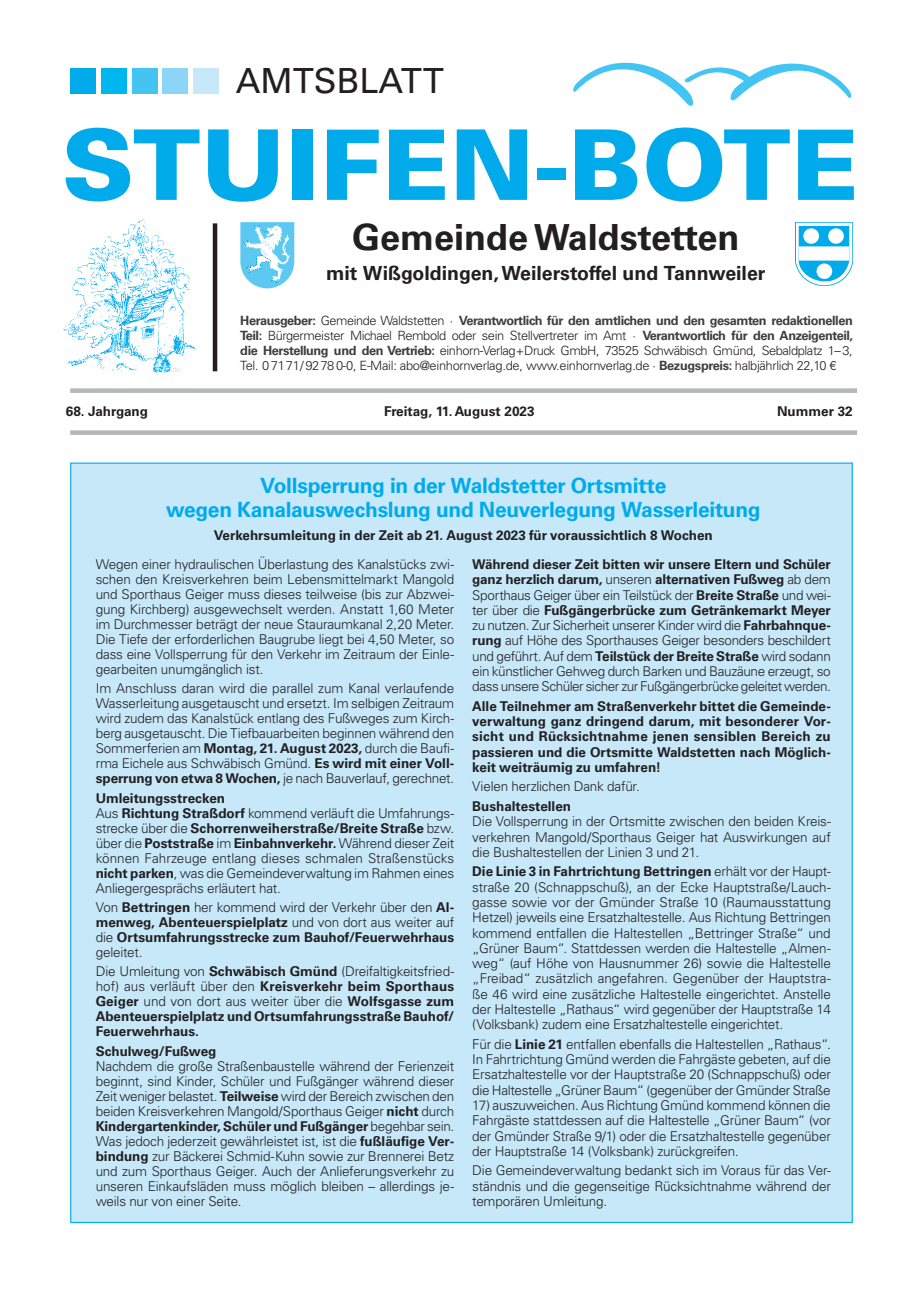
<style>
.page{position:relative;width:906px;height:1289px;background:#fff}
.page>*{position:absolute;margin:0;border:0;box-sizing:border-box;transform-origin:0 0}
.t1{font:900 97.5px "Univers LT";letter-spacing:.005em;color:#00aaeb;scale:1.04 1}
.t2{font:700 36px "Univers LT";color:#231f20}
.t3{font:34.65px "Univers LT";color:#231f20}
.t4{font:700 21px/24px "Univers LT";letter-spacing:-.015em;color:#00aaeb;text-align:center}
.t5{font:700 19.5px "Univers LT";color:#231f20}
.t6{font:300 13.5px/15px "Univers LT";letter-spacing:-.015em;color:#231f20;text-align:justify}
.t7{font:700 13.5px/15px "Univers LT";letter-spacing:-.005em;color:#231f20;text-align:justify}
.t8{font:300 12.75px/15px "Univers LT";letter-spacing:-.025em;color:#231f20;text-align:justify}
.s1{font-weight:700;color:#3e3e3f}
.s2{font-weight:700}
.s3{font-weight:300}
</style>
<div class="page">
<div style="left:70px;top:430px;width:787px;height:5px;background:#b6b7bb"></div>
<div style="left:70px;top:388px;width:787px;height:5px;background:#b6b7bb"></div>
<img style="left:63px;top:219px;width:134px;height:155px">
<hr style="left:213px;top:223px;width:4px;height:148px;background:#231f20">
<svg style="left:573px;top:62px;width:278px;height:44px"></svg>
<svg style="left:240px;top:222px;width:54px;height:66px"></svg>
<img style="left:796px;top:222px;width:57px;height:64px">
<div style="left:70px;top:68px;width:26px;height:26px;background:#00aaeb"></div>
<div style="left:101px;top:68px;width:26px;height:26px;background:#00b6ee"></div>
<div style="left:132px;top:68px;width:25px;height:26px;background:#44c4f2"></div>
<div style="left:163px;top:68px;width:25px;height:26px;background:#8dd5f6"></div>
<div style="left:193px;top:68px;width:26px;height:26px;background:#c6e8f9"></div>
<div style="left:70px;top:462px;width:783px;height:760px;background:#c6e8f9;border:1px solid #00aaeb"></div>
<h3 class="t3" style="left:236px;top:60px;width:210px">AMTSBLATT</h3>
<h1 class="t1" style="left:61px;top:104px;width:768px">STUIFEN-BOTE</h1>
<h2 class="t2" style="left:352px;top:217px;width:389px">Gemeinde Waldstetten</h2>
<h3 class="t5" style="left:326px;top:262px;width:441px">mit Wißgoldingen, Weilerstoffel und Tannweiler</h3>
<p class="t8" style="left:240px;top:313px;width:614px"><span class="s1">Herausgeber:</span> Gemeinde Waldstetten · <span class="s1">Verantwortlich für den amtlichen und den gesamten redaktionellen Teil:</span> Bürgermeister Michael Rembold oder sein Stellvertreter im Amt · <span class="s1">Verantwortlich für den Anzeigenteil, die Herstellung und den Vertrieb:</span> einhorn-Verlag+Druck GmbH, 73525 Schwäbisch Gmünd, Sebaldplatz 1–3, Tel. 07171/92780-0, E-Mail: abo@einhornverlag.de, www.einhornverlag.de · <span class="s1">Bezugspreis:</span> halbjährlich 22,10 €</p>
<p class="t7" style="left:66px;top:404px;width:84px">68. Jahrgang</p>
<p class="t7" style="left:384px;top:404px;width:152px">Freitag, 11. August 2023</p>
<p class="t7" style="left:777px;top:404px;width:77px">Nummer 32</p>
<h3 class="t4" style="left:166px;top:473px;width:596px">Vollsperrung in der Waldstetter Ortsmitte<br>wegen Kanalauswechslung und Neuverlegung Wasserleitung</h3>
<p class="t7" style="left:214px;top:528px;width:501px">Verkehrsumleitung in der Zeit ab 21. August 2023 für voraussichtlich 8 Wochen</p>
<p class="t6" style="left:96px;top:556px;width:360px">Wegen einer hydraulischen Überlastung des Kanalstücks zwi&shy;schen den Kreisverkehren beim Lebensmittelmarkt Mangold und Sporthaus Geiger muss dieses teilweise (bis zur Abzwei&shy;gung Kirchberg) ausgewechselt werden. Anstatt 1,60 Meter im Durchmesser beträgt der neue Stauraumkanal 2,20 Meter.<br>Die Tiefe der erforderlichen Baugrube liegt bei 4,50 Meter, so dass eine Vollsperrung für den Verkehr im Zeitraum der Einle&shy;gearbeiten unumgänglich ist.</p>
<p class="t6" style="left:96px;top:681px;width:360px">Im Anschluss daran wird die parallel zum Kanal verlaufende Wasserleitung ausgetauscht und ersetzt. Im selbigen Zeitraum wird zudem das Kanalstück entlang des Fußweges zum Kirch&shy;berg ausgetauscht. Die Tiefbauarbeiten beginnen während den Sommerferien am <span class="s2">Montag, 21. August 2023,</span> durch die Baufi&shy;rma Eichele aus Schwäbisch Gmünd. <span class="s2">Es wird mit einer Voll&shy;sperrung von etwa 8 Wochen,</span> je nach Bauverlauf, gerechnet.</p>
<p class="t6" style="left:96px;top:790px;width:360px;text-align:left"><span class="s2">Umleitungsstrecken<br></span>Aus <span class="s2">Richtung Straßdorf</span> kommend verläuft die Umfahrungs&shy;strecke über die <span class="s2">Schorrenweiherstraße/Breite Straße</span> bzw. über die <span class="s2">Poststraße</span> im <span class="s2">Einbahnverkehr.</span> Während dieser Zeit können Fahrzeuge entlang dieses schmalen Straßenstücks <span class="s2">nicht parken</span>, was die Gemeindeverwaltung im Rahmen eines Anliegergesprächs erläutert hat.</p>
<p class="t7" style="left:96px;top:899px;width:360px"><span class="s3">Von</span> Bettringen <span class="s3">her kommend wird der Verkehr über den</span> Al&shy;menweg, Abenteuerspielplatz <span class="s3">und von dort aus weiter auf die</span> Ortsumfahrungsstrecke zum Bauhof/Feuerwehrhaus <span class="s3">geleitet.</span></p>
<p class="t7" style="left:96px;top:964px;width:360px"><span class="s3">Die Umleitung von</span> Schwäbisch Gmünd <span class="s3">(Dreifaltigkeitsfried&shy;hof) aus verläuft über den</span> Kreisverkehr beim Sporthaus Geiger <span class="s3">und von dort aus weiter über die</span> Wolfsgasse zum Abenteuerspielplatz und Ortsumfahrungsstraße Bauhof/ Feuerwehrhaus.</p>
<p class="t7" style="left:96px;top:1043px;width:122px">Schulweg/Fußweg</p>
<p class="t6" style="left:96px;top:1058px;width:360px">Nachdem die große Straßenbaustelle während der Ferienzeit beginnt, sind Kinder, Schüler und Fußgänger während dieser Zeit weniger belastet. <span class="s2">Teilweise</span> wird der Bereich zwischen den beiden Kreisverkehren Mangold/Sporthaus Geiger <span class="s2">nicht</span> durch <span class="s2">Kindergartenkinder, Schüler und Fußgänger</span> begehbar sein.<br>Was jedoch jederzeit gewährleistet ist, ist die <span class="s2">fußläufige Ver&shy;bindung</span> zur Bäckerei Schmid-Kuhn sowie zur Brennerei Betz und zum Sporthaus Geiger. Auch der Anlieferungsverkehr zu unseren Einkaufsläden muss möglich bleiben – allerdings je&shy;weils nur von einer Seite.</p>
<p class="t6" style="left:472px;top:556px;width:360px"><span class="s2">Während dieser Zeit bitten wir unsere Eltern und Schüler ganz herzlich darum,</span> unseren <span class="s2">alternativen Fußweg</span> ab dem Sporthaus Geiger über ein Teilstück der <span class="s2">Breite Straße</span> und wei&shy;ter über die <span class="s2">Fußgängerbrücke zum Getränkemarkt Meyer </span>zu nutzen. Zur Sicherheit unserer Kinder wird die <span class="s2">Fahrbahnque&shy;rung</span> auf Höhe des Sporthauses Geiger besonders beschildert und geführt. Auf dem <span class="s2">Teilstück der Breite Straße</span> wird sodann ein künstlicher Gehweg durch Barken und Bauzäune erzeugt, so dass unsere Schüler sicher zur Fußgängerbrücke geleitet werden.</p>
<p class="t7" style="left:472px;top:698px;width:360px">Alle Teilnehmer am Straßenverkehr bittet die Gemeinde&shy;verwaltung ganz dringend darum, mit besonderer Vor&shy;sicht und Rücksichtnahme jenen sensiblen Bereich zu passieren und die Ortsmitte Waldstetten nach Möglich&shy;keit weiträumig zu umfahren!</p>
<p class="t6" style="left:472px;top:779px;width:169px">Vielen herzlichen Dank dafür.</p>
<p class="t7" style="left:472px;top:798px;width:100px">Bushaltestellen</p>
<p class="t6" style="left:472px;top:813px;width:360px">Die Vollsperrung in der Ortsmitte zwischen den beiden Kreis&shy;verkehren Mangold/Sporthaus Geiger hat Auswirkungen auf die Bushaltestellen der Linien 3 und 21.</p>
<p class="t6" style="left:472px;top:864px;width:360px"><span class="s2">Die Linie 3 in Fahrtrichtung Bettringen</span> erhält vor der Haupt&shy;straße 20 (Schnappschuß), an der Ecke Hauptstraße/Lauch&shy;gasse sowie vor der Gmünder Straße 10 (Raumausstattung Hetzel) jeweils eine Ersatzhaltestelle. Aus Richtung Bettringen kommend entfallen die Haltestellen „Bettringer Straße“ und „Grüner Baum“. Stattdessen werden die Haltestelle „Almen&shy;weg“ (auf Höhe von Hausnummer 26) sowie die Haltestelle „Freibad“ zusätzlich angefahren. Gegenüber der Hauptstra&shy;ße 46 wird eine zusätzliche Haltestelle eingerichtet. Anstelle der Haltestelle „Rathaus“ wird gegenüber der Hauptstraße 14 (Volksbank) zudem eine Ersatzhaltestelle eingerichtet.</p>
<p class="t6" style="left:472px;top:1036px;width:360px">Für die <span class="s2">Linie 21</span> entfallen ebenfalls die Haltestellen „Rathaus“.<br>In Fahrtrichtung Gmünd werden die Fahrgäste gebeten, auf die Ersatzhaltestelle vor der Hauptstraße 20 (Schnappschuß) oder die Haltestelle „Grüner Baum“ (gegenüber der Gmünder Straße</p>
<p class="t6" style="left:472px;top:1097px;width:360px">17) auszuweichen. Aus Richtung Gmünd kommend können die Fahrgäste stattdessen auf die Haltestelle „Grüner Baum“ (vor der Gmünder Straße 9/1) oder die Ersatzhaltestelle gegenüber der Hauptstraße 14 (Volksbank) zurückgreifen.</p>
<p class="t6" style="left:472px;top:1162px;width:360px">Die Gemeindeverwaltung bedankt sich im Voraus für das Ver&shy;ständnis und die gegenseitige Rücksichtnahme während der temporären Umleitung.</p>
</div>
